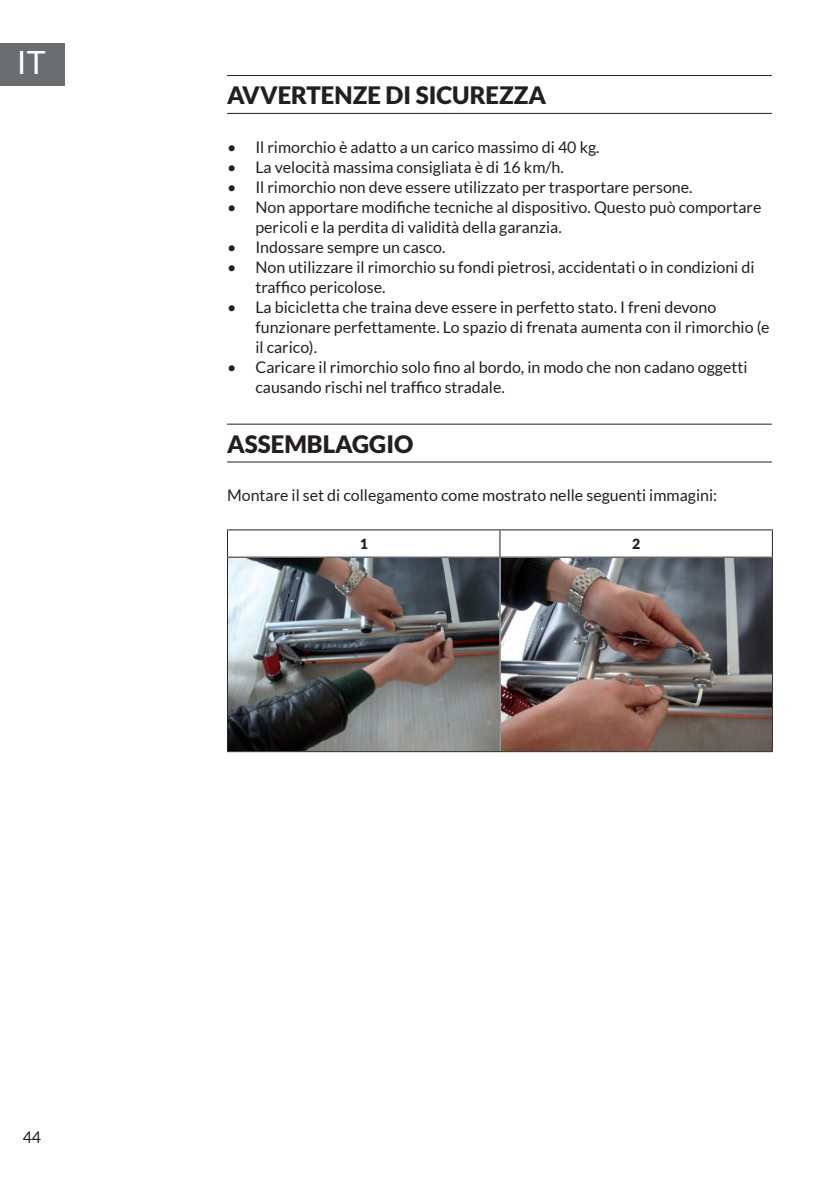
<style>
.page{position:relative;width:840px;height:1191px;background:#fff}
.page>*{position:absolute;margin:0;border:0;box-sizing:border-box;transform-origin:0 0}
.t1{font:32px "Lato";color:#fff}
.t2{font:900 24px "Lato";color:#231f20}
.t3{font:16px/20px "Lato";color:#231f20}
.t4{font:900 14px "Lato";color:#231f20}
</style>
<div class="page">
<div style="left:0;top:43px;width:65px;height:42px;background:#6c6d70"></div>
<hr style="left:227px;top:75px;width:544px;height:1px;background:#231f20">
<hr style="left:227px;top:113px;width:544px;height:1px;background:#231f20">
<hr style="left:227px;top:423px;width:544px;height:1px;background:#231f20">
<hr style="left:227px;top:461px;width:544px;height:1px;background:#231f20">
<hr style="left:227px;top:529px;width:272px;height:1px;background:#231f20">
<svg style="left:227px;top:530px;width:1px;height:26px"></svg>
<hr style="left:499px;top:529px;width:273px;height:1px;background:#231f20">
<svg style="left:499px;top:530px;width:1px;height:26px"></svg>
<svg style="left:771px;top:530px;width:1px;height:26px"></svg>
<hr style="left:227px;top:556px;width:272px;height:1px;background:#231f20">
<hr style="left:227px;top:557px;width:1px;height:194px;background:#231f20">
<hr style="left:499px;top:556px;width:273px;height:1px;background:#231f20">
<hr style="left:499px;top:557px;width:1px;height:194px;background:#231f20">
<hr style="left:771px;top:557px;width:1px;height:194px;background:#231f20">
<hr style="left:227px;top:751px;width:272px;height:1px;background:#231f20">
<hr style="left:499px;top:751px;width:273px;height:1px;background:#231f20">
<img style="left:228px;top:558px;width:270px;height:192px">
<img style="left:501px;top:558px;width:269px;height:192px">
<h1 class="t1" style="left:17px;top:45px;width:30px">IT</h1>
<h2 class="t2" style="left:227px;top:82px;width:320px">AVVERTENZE DI SICUREZZA</h2>
<p class="t3" style="left:227px;top:137px;width:374px">• Il rimorchio è adatto a un carico massimo di 40 kg.</p>
<p class="t3" style="left:227px;top:157px;width:338px">• La velocità massima consigliata è di 16 km/h.</p>
<p class="t3" style="left:227px;top:177px;width:467px">• Il rimorchio non deve essere utilizzato per trasportare persone.</p>
<p class="t3" style="left:255px;top:197px;width:507px;text-indent:-28px">• Non apportare modifiche tecniche al dispositivo. Questo può comportare pericoli e la perdita di validità della garanzia.</p>
<p class="t3" style="left:227px;top:237px;width:220px">• Indossare sempre un casco.</p>
<p class="t3" style="left:255px;top:257px;width:500px;text-indent:-28px">• Non utilizzare il rimorchio su fondi pietrosi, accidentati o in condizioni di traffico pericolose.</p>
<p class="t3" style="left:255px;top:297px;width:515px;text-indent:-28px">• La bicicletta che traina deve essere in perfetto stato. I freni devono funzionare perfettamente. Lo spazio di frenata aumenta con il rimorchio (e il carico).</p>
<p class="t3" style="left:255px;top:357px;width:493px;text-indent:-28px">• Caricare il rimorchio solo fino al bordo, in modo che non cadano oggetti causando rischi nel traffico stradale.</p>
<h2 class="t2" style="left:227px;top:430px;width:188px">ASSEMBLAGGIO</h2>
<p class="t3" style="left:227px;top:485px;width:491px">Montare il set di collegamento come mostrato nelle seguenti immagini:</p>
<p class="t4" style="left:359px;top:536px;width:10px">1</p>
<p class="t4" style="left:631px;top:536px;width:10px">2</p>
<p class="t3" style="left:23px;top:1127px;width:20px">44</p>
</div>
